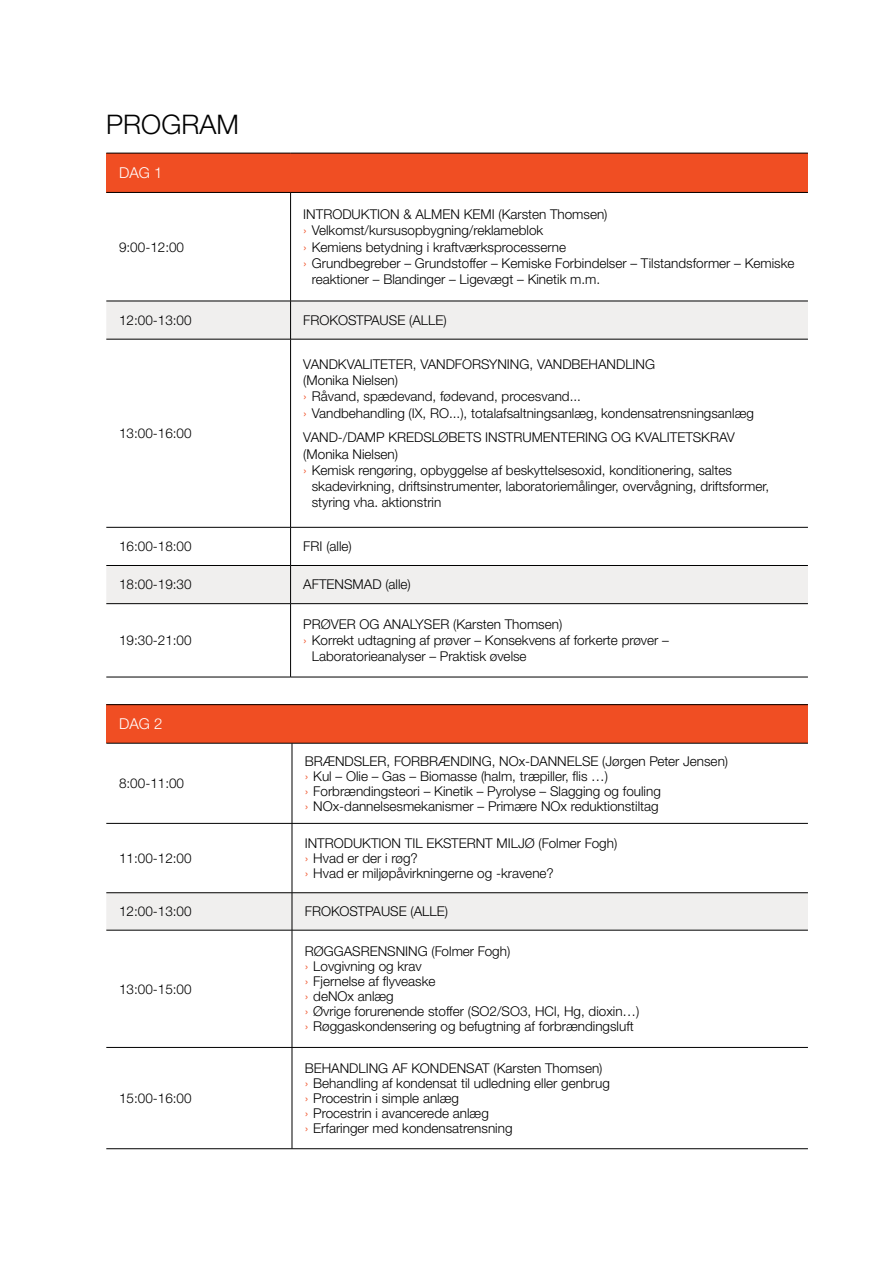
<style>
.page{position:relative;width:893px;height:1263px;background:#fff}
.page>*{position:absolute;margin:0;border:0;box-sizing:border-box;transform-origin:0 0}
.t1{font:300 27px "Helvetica Neue LT Std";color:#000}
.t2{font:300 15px "Helvetica Neue LT Std";color:#fff}
.t3{font:300 13.5px/15px "Helvetica Neue LT Std";color:#000}
.t4{font:300 13.5px/16.2px "Helvetica Neue LTW1 G";color:#000}
.s1{color:#f04e23}
.s2{font-family:"Helvetica Neue LTW1 G"}
</style>
<div class="page">
<div style="left:106px;top:153px;width:702px;height:39px;background:#f04e23"></div>
<div style="left:106px;top:302px;width:702px;height:37px;background:#f0efee"></div>
<svg style="left:106px;top:528px;width:702px;height:149px"></svg>
<div style="left:106px;top:566px;width:702px;height:37px;background:#f0efee"></div>
<hr style="left:106px;top:153px;width:185px;height:1px;background:#000">
<hr style="left:291px;top:153px;width:517px;height:1px;background:#000">
<hr style="left:106px;top:192px;width:185px;height:1px;background:#000">
<hr style="left:291px;top:192px;width:517px;height:1px;background:#000">
<hr style="left:290px;top:193px;width:1px;height:108px;background:#000">
<hr style="left:106px;top:301px;width:185px;height:1px;background:#000">
<hr style="left:291px;top:301px;width:517px;height:1px;background:#000">
<hr style="left:290px;top:301px;width:1px;height:38px;background:#000">
<hr style="left:106px;top:339px;width:185px;height:1px;background:#000">
<hr style="left:291px;top:339px;width:517px;height:1px;background:#000">
<hr style="left:290px;top:339px;width:1px;height:188px;background:#000">
<hr style="left:106px;top:565px;width:185px;height:1px;background:#000">
<hr style="left:291px;top:565px;width:517px;height:1px;background:#000">
<hr style="left:106px;top:527px;width:185px;height:1px;background:#000">
<hr style="left:290px;top:566px;width:1px;height:37px;background:#000">
<hr style="left:291px;top:527px;width:517px;height:1px;background:#000">
<hr style="left:290px;top:527px;width:1px;height:38px;background:#000">
<hr style="left:106px;top:603px;width:185px;height:1px;background:#000">
<hr style="left:291px;top:603px;width:517px;height:1px;background:#000">
<hr style="left:290px;top:604px;width:1px;height:73px;background:#000">
<hr style="left:106px;top:677px;width:185px;height:1px;background:#000">
<hr style="left:291px;top:677px;width:517px;height:1px;background:#000">
<div style="left:106px;top:705px;width:702px;height:38px;background:#f04e23"></div>
<div style="left:106px;top:893px;width:702px;height:37px;background:#f0efee"></div>
<svg style="left:106px;top:931px;width:702px;height:217px"></svg>
<hr style="left:106px;top:704px;width:186px;height:1px;background:#000">
<hr style="left:292px;top:704px;width:516px;height:1px;background:#000">
<hr style="left:106px;top:743px;width:186px;height:1px;background:#000">
<hr style="left:292px;top:743px;width:516px;height:1px;background:#000">
<hr style="left:292px;top:743px;width:1px;height:80px;background:#000">
<hr style="left:106px;top:823px;width:186px;height:1px;background:#000">
<hr style="left:292px;top:823px;width:516px;height:1px;background:#000">
<hr style="left:292px;top:823px;width:1px;height:69px;background:#000">
<hr style="left:106px;top:892px;width:186px;height:1px;background:#000">
<hr style="left:292px;top:892px;width:516px;height:1px;background:#000">
<hr style="left:292px;top:893px;width:1px;height:37px;background:#000">
<hr style="left:106px;top:930px;width:186px;height:1px;background:#000">
<hr style="left:292px;top:930px;width:1px;height:117px;background:#000">
<hr style="left:292px;top:930px;width:516px;height:1px;background:#000">
<hr style="left:106px;top:1047px;width:186px;height:1px;background:#000">
<hr style="left:292px;top:1047px;width:516px;height:1px;background:#000">
<hr style="left:292px;top:1047px;width:1px;height:101px;background:#000">
<hr style="left:106px;top:1148px;width:186px;height:1px;background:#000">
<hr style="left:292px;top:1148px;width:516px;height:1px;background:#000">
<h1 class="t1" style="left:106px;top:108px;width:134px">PROGRAM</h1>
<p class="t2" style="left:119px;top:164px;width:45px">DAG 1</p>
<p class="t4" style="left:119px;top:239px;width:67px">9:00-12:00</p>
<p class="t4" style="left:303px;top:206px;width:306px">INTRODUKTION &amp; ALMEN KEMI (Karsten Thomsen)</p>
<p class="t3" style="left:303px;top:223px;width:242px"><span class="s1">›</span> Velkomst/kursusopbygning/reklameblok</p>
<p class="t3" style="left:303px;top:239px;width:264px"><span class="s1">›</span> Kemiens betydning i kraftværksprocesserne</p>
<p class="t3" style="left:303px;top:255px;width:493px"><span class="s1">›</span> Grundbegreber – Grundstoffer – Kemiske Forbindelser – Tilstandsformer – Kemiske</p>
<p class="t3" style="left:312px;top:271px;width:290px">reaktioner – Blandinger – Ligevægt – Kinetik m.m.</p>
<p class="t4" style="left:119px;top:312px;width:74px">12:00-13:00</p>
<p class="t4" style="left:303px;top:312px;width:145px">FROKOSTPAUSE (ALLE)</p>
<p class="t4" style="left:119px;top:425px;width:74px">13:00-16:00</p>
<p class="t4" style="left:303px;top:356px;width:353px">VANDKVALITETER, VANDFORSYNING, VANDBEHANDLING (Monika Nielsen)</p>
<p class="t3" style="left:303px;top:388px;width:452px;line-height:16.2px"><span class="s1">›</span> Råvand, spædevand, fødevand, procesvand...<br><span class="s1">›</span> Vandbehandling (IX, RO...), totalafsaltningsanlæg, kondensatrensningsanlæg</p>
<p class="t4" style="left:303px;top:429px;width:433px">VAND-/DAMP KREDSLØBETS INSTRUMENTERING OG KVALITETSKRAV (Monika Nielsen)</p>
<p class="t3" style="left:312px;top:461px;width:459px;line-height:16.2px;text-indent:-9px"><span class="s1">›</span> Kemisk rengøring, opbyggelse af beskyttelsesoxid, konditionering, saltes skadevirkning, driftsinstrumenter, laboratoriemålinger, overvågning, driftsformer, styring vha. aktionstrin</p>
<p class="t4" style="left:119px;top:538px;width:74px">16:00-18:00</p>
<p class="t4" style="left:303px;top:538px;width:50px">FRI (alle)</p>
<p class="t4" style="left:119px;top:576px;width:74px">18:00-19:30</p>
<p class="t4" style="left:303px;top:576px;width:109px">AFTENSMAD (alle)</p>
<p class="t4" style="left:119px;top:632px;width:74px">19:30-21:00</p>
<p class="t2" style="left:119px;top:715px;width:45px">DAG 2</p>
<p class="t4" style="left:119px;top:775px;width:67px">8:00-11:00</p>
<p class="t4" style="left:119px;top:850px;width:74px">11:00-12:00</p>
<p class="t3" style="left:303px;top:616px;width:260px">PRØVER OG ANALYSER (<span class="s2">Karsten Thomsen</span>)</p>
<p class="t3" style="left:303px;top:632px;width:367px"><span class="s1">›</span> Korrekt udtagning af prøver – Konsekvens af forkerte prøver –</p>
<p class="t3" style="left:312px;top:649px;width:216px">Laboratorieanalyser – Praktisk øvelse</p>
<p class="t4" style="left:305px;top:753px;width:425px">BRÆNDSLER, FORBRÆNDING, NOx-DANNELSE (Jørgen Peter Jensen)</p>
<p class="t3" style="left:305px;top:768px;width:358px"><span class="s1">›</span> Kul – Olie – Gas – Biomasse (halm, træpiller, flis …)<br><span class="s1">›</span> Forbrændingsteori – Kinetik – Pyrolyse – Slagging og fouling <span class="s1">›</span> NOx-dannelsesmekanismer – Primære NOx reduktionstiltag</p>
<p class="t4" style="left:305px;top:835px;width:314px">INTRODUKTION TIL EKSTERNT MILJØ (Folmer Fogh)</p>
<p class="t3" style="left:305px;top:850px;width:251px"><span class="s1">›</span> Hvad er der i røg?<br><span class="s1">›</span> Hvad er miljøpåvirkningerne og -kravene?</p>
<p class="t4" style="left:119px;top:903px;width:74px">12:00-13:00</p>
<p class="t4" style="left:305px;top:903px;width:145px">FROKOSTPAUSE (ALLE)</p>
<p class="t4" style="left:119px;top:981px;width:74px">13:00-15:00</p>
<p class="t4" style="left:119px;top:1090px;width:74px">15:00-16:00</p>
<p class="t4" style="left:305px;top:943px;width:207px">RØGGASRENSNING (Folmer Fogh)</p>
<p class="t3" style="left:305px;top:958px;width:336px"><span class="s1">›</span> Lovgivning og krav<br><span class="s1">›</span> Fjernelse af flyveaske<br><span class="s1">›</span> deNOx anlæg<br><span class="s1">›</span> Øvrige forurenende stoffer (SO2/SO3, HCl, Hg, dioxin…) <span class="s1">›</span> Røggaskondensering og befugtning af forbrændingsluft</p>
<p class="t4" style="left:305px;top:1060px;width:299px">BEHANDLING AF KONDENSAT (Karsten Thomsen)</p>
<p class="t3" style="left:305px;top:1075px;width:307px"><span class="s1">›</span> Behandling af kondensat til udledning eller genbrug <span class="s1">›</span> Procestrin i simple anlæg<br><span class="s1">›</span> Procestrin i avancerede anlæg<br><span class="s1">›</span> Erfaringer med kondensatrensning</p>
</div>
